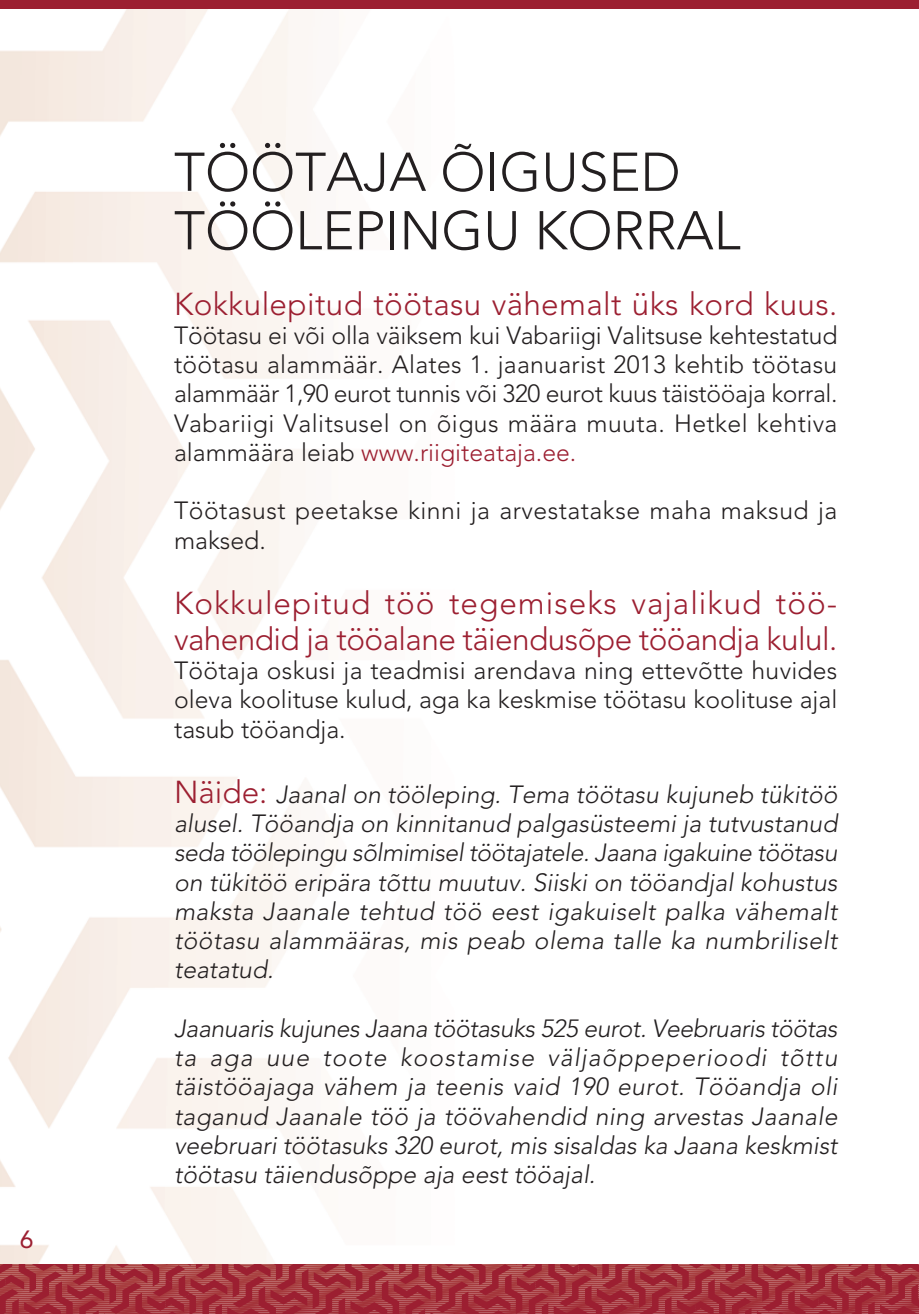
<style>
.page{position:relative;width:919px;height:1314px;background:#fff}
.page>*{position:absolute;margin:0;border:0;box-sizing:border-box;transform-origin:0 0}
.t1{font:300 54px/58.5px "Avenir EE";color:#231f20}
.t2{font:300 31.5px/36px "Avenir EE";letter-spacing:-.015em;color:#9c1f31}
.t3{font:300 31.5px "Avenir EE";letter-spacing:.01em;color:#9c1f31}
.t4{font:italic 300 24.75px/29.2px "Avenir EE";color:#231f20;text-align:justify}
.t5{font:300 24.75px/29.2px "Avenir EE";color:#231f20;text-align:justify}
.t6{font:300 24.75px/29.2px "Avenir EE";letter-spacing:.02em;color:#231f20}
.t7{font:24.75px "Avenir EE";color:#9c1f31}
.s1{color:#9c1f31}
.s2{font-style:normal;font-size:31.5px;color:#9c1f31}
</style>
<div class="page">
<img style="left:0;top:9px;width:313px;height:1255px">
<div style="left:0;top:0;width:918px;height:9px;background:#9c1f31"></div>
<svg style="left:0;top:1264px;width:918px;height:50px;background:#a4353f"></svg>
<p class="t7" style="left:20px;top:1229px;width:15px">6</p>
<h1 class="t1" style="left:174px;top:147px;width:568px">TÖÖTAJA ÕIGUSED<br>TÖÖLEPINGU KORRAL</h1>
<p class="t3" style="left:174px;top:290px;width:664px">Kokkulepitud töötasu vähemalt üks kord kuus.</p>
<p class="t5" style="left:174px;top:323px;width:665px">Töötasu ei või olla väiksem kui Vabariigi Valitsuse kehtestatud töötasu alammäär. Alates 1. jaanuarist 2013 kehtib töötasu alammäär 1,90 eurot tunnis või 320 eurot kuus täistööaja korral.<br>Vabariigi Valitsusel on õigus määra muuta. Hetkel kehtiva alammäära leiab <span class="s1">www.riigiteataja.ee.</span></p>
<p class="t6" style="left:174px;top:498px;width:664px">Töötasust peetakse kinni ja arvestatakse maha maksud ja maksed.</p>
<p class="t2" style="left:174px;top:587px;width:664px">Kokkulepitud töö tegemiseks vajalikud töö&shy;vahendid ja tööalane täiendusõpe tööandja kulul.</p>
<p class="t5" style="left:174px;top:658px;width:664px">Töötaja oskusi ja teadmisi arendava ning ettevõtte huvides oleva koolituse kulud, aga ka keskmise töötasu koolituse ajal tasub tööandja.</p>
<p class="t4" style="left:174px;top:782px;width:665px"><span class="s2">Näide:</span> Jaanal on tööleping. Tema töötasu kujuneb tükitöö alusel. Tööandja on kinnitanud palgasüsteemi ja tutvustanud seda töölepingu sõlmimisel töötajatele. Jaana igakuine töötasu on tükitöö eripära tõttu muutuv. Siiski on tööandjal kohustus maksta Jaanale tehtud töö eest igakuiselt palka vähemalt töötasu alammääras, mis peab olema talle ka numbriliselt teatatud.</p>
<p class="t4" style="left:174px;top:1016px;width:665px">Jaanuaris kujunes Jaana töötasuks 525 eurot. Veebruaris töötas ta aga uue toote koostamise väljaõppeperioodi tõttu täistööajaga vähem ja teenis vaid 190 eurot. Tööandja oli taganud Jaanale töö ja töövahendid ning arvestas Jaanale veebruari töötasuks 320 eurot, mis sisaldas ka Jaana keskmist töötasu täiendusõppe aja eest tööajal.</p>
</div>
